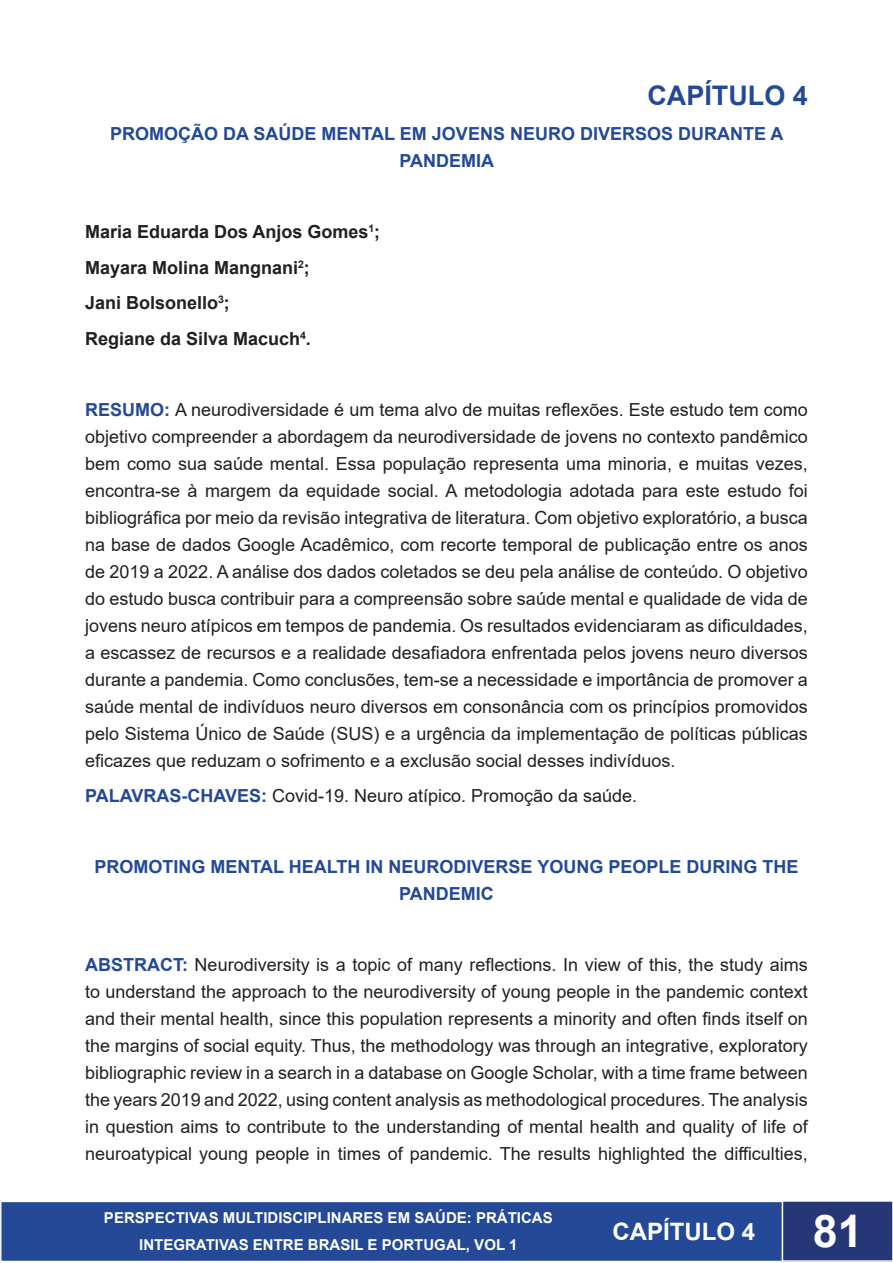
<style>
.page{position:relative;width:893px;height:1263px;background:#fff}
.page>*{position:absolute;margin:0;border:0;box-sizing:border-box;transform-origin:0 0}
.t1{font:700 45px "Arial";color:#fff}
.t2{font:700 27px "Arial";color:#234997}
.t3{font:700 24px "Arial";color:#fff}
.t4{font:18px/27px "Arial";color:#231f20;text-align:justify}
.t5{font:700 18px/27px "Arial";color:#234997;text-align:center}
.t6{font:700 18px "Arial";color:#231f20}
.t7{font:700 15px/27px "Arial";color:#fff;text-align:center}
.s1{font-weight:700;color:#234997}
</style>
<div class="page">
<div style="left:1px;top:1201px;width:782px;height:60px;background:#234997"></div>
<div style="left:0;top:1201px;width:784px;height:61px;border:2px solid #fff"></div>
<div style="left:782px;top:1201px;width:111px;height:60px;background:#253777"></div>
<div style="left:782px;top:1200px;width:111px;height:62px;border:2px solid #fff"></div>
<svg style="left:0;top:1200px;width:1px;height:62px"></svg>
<p class="t2" style="left:647px;top:76px;width:162px">CAPÍTULO 4</p>
<p class="t5" style="left:110px;top:121px;width:675px">PROMOÇÃO DA SAÚDE MENTAL EM JOVENS NEURO DIVERSOS DURANTE A<br>PANDEMIA</p>
<p class="t6" style="left:85px;top:219px;width:297px">Maria Eduarda Dos Anjos Gomes<sup>1</sup>;</p>
<p class="t6" style="left:85px;top:255px;width:226px">Mayara Molina Mangnani<sup>2</sup>;</p>
<p class="t6" style="left:85px;top:290px;width:146px">Jani Bolsonello<sup>3</sup>;</p>
<p class="t6" style="left:85px;top:326px;width:227px">Regiane da Silva Macuch<sup>4</sup>.</p>
<p class="t4" style="left:85px;top:396px;width:724px"><span class="s1">RESUMO:</span> A neurodiversidade é um tema alvo de muitas reflexões. Este estudo tem como objetivo compreender a abordagem da neurodiversidade de jovens no contexto pandêmico bem como sua saúde mental. Essa população representa uma minoria, e muitas vezes, encontra-se à margem da equidade social. A metodologia adotada para este estudo foi bibliográfica por meio da revisão integrativa de literatura. Com objetivo exploratório, a busca na base de dados Google Acadêmico, com recorte temporal de publicação entre os anos de 2019 a 2022. A análise dos dados coletados se deu pela análise de conteúdo. O objetivo do estudo busca contribuir para a compreensão sobre saúde mental e qualidade de vida de jovens neuro atípicos em tempos de pandemia. Os resultados evidenciaram as dificuldades, a escassez de recursos e a realidade desafiadora enfrentada pelos jovens neuro diversos durante a pandemia. Como conclusões, tem-se a necessidade e importância de promover a saúde mental de indivíduos neuro diversos em consonância com os princípios promovidos pelo Sistema Único de Saúde (SUS) e a urgência da implementação de políticas públicas eficazes que reduzam o sofrimento e a exclusão social desses indivíduos.</p>
<p class="t4" style="left:85px;top:782px;width:554px"><span class="s1">PALAVRAS-CHAVES:</span> Covid-19. Neuro atípico. Promoção da saúde.</p>
<p class="t5" style="left:95px;top:854px;width:705px">PROMOTING MENTAL HEALTH IN NEURODIVERSE YOUNG PEOPLE DURING THE<br>PANDEMIC</p>
<p class="t4" style="left:85px;top:951px;width:724px"><span class="s1">ABSTRACT:</span> Neurodiversity is a topic of many reflections. In view of this, the study aims to understand the approach to the neurodiversity of young people in the pandemic context and their mental health, since this population represents a minority and often finds itself on the margins of social equity. Thus, the methodology was through an integrative, exploratory bibliographic review in a search in a database on Google Scholar, with a time frame between the years 2019 and 2022, using content analysis as methodological procedures. The analysis in question aims to contribute to the understanding of mental health and quality of life of neuroatypical young people in times of pandemic. The results highlighted the difficulties,</p>
<p class="t7" style="left:104px;top:1205px;width:450px">PERSPECTIVAS MULTIDISCIPLINARES EM SAÚDE: PRÁTICAS<br>INTEGRATIVAS ENTRE BRASIL E PORTUGAL, VOL 1</p>
<h3 class="t3" style="left:612px;top:1215px;width:144px">CAPÍTULO 4</h3>
<h1 class="t1" style="left:813px;top:1200px;width:52px">81</h1>
</div>
